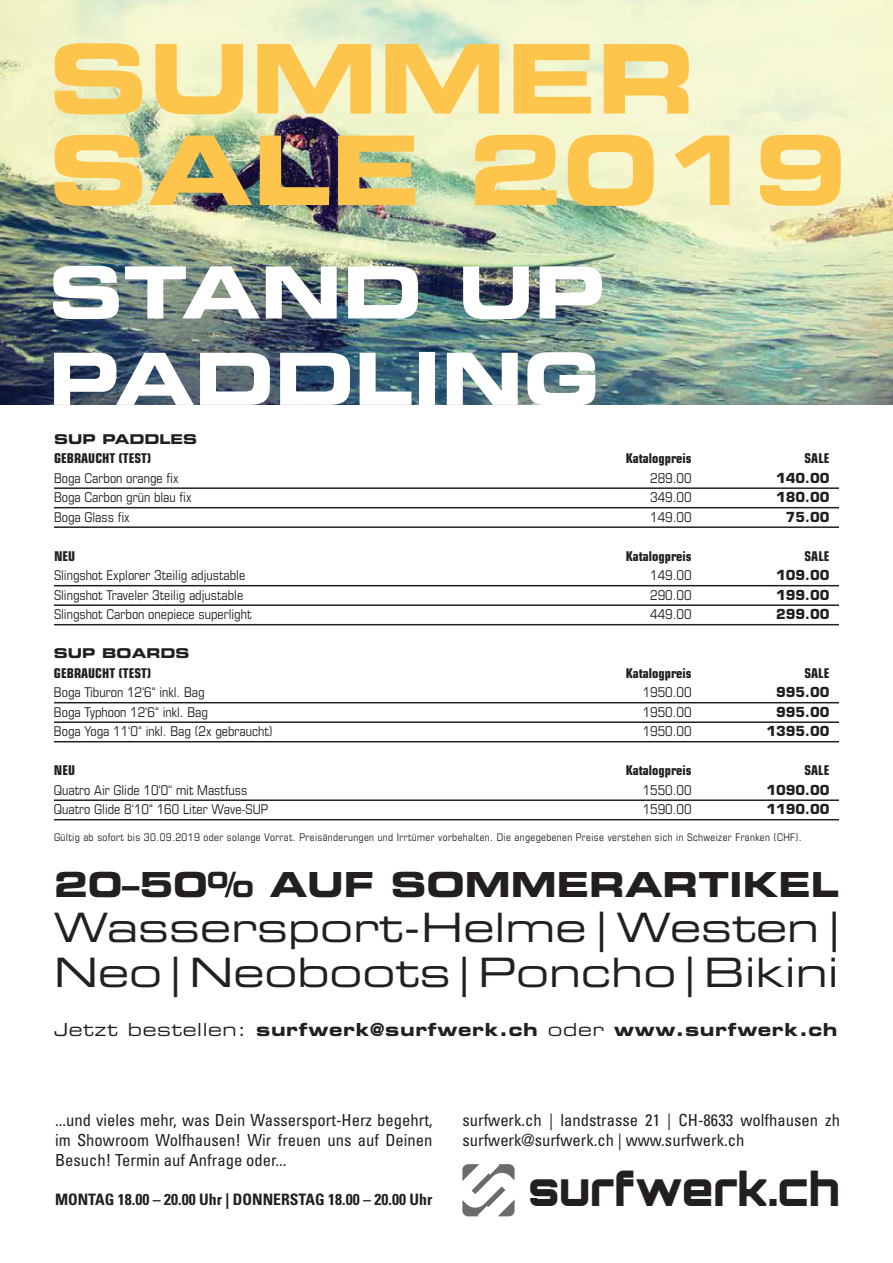
<style>
.page{position:relative;width:893px;height:1263px;background:#fff}
.page>*{position:absolute;margin:0;border:0;box-sizing:border-box;transform-origin:0 0}
.t1{font:96px/91.5px "Eurostile LT Bold Extended Two";color:#fec54d}
.t2{font:72px/86.4px "Eurostile LT Bold Extended Two";color:#fff}
.t3{font:900 46.05px "Orbitron";letter-spacing:-.02em;color:#231f20}
.t4{font:40.5px/45px "Eurostile LT Extended Two";color:#231f20}
.t5{font:34.5px "Eurostile LT Bold Extended Two";color:#231f20}
.t6{font:18px "Eurostile LT Bold Extended Two";letter-spacing:.035em;color:#231f20}
.t7{font:condensed 16.65px/20px "Univers LT";color:#231f20;text-align:justify}
.t8{font:700 condensed 15.75px "Univers LT";color:#231f20}
.t9{font:condensed 13.5px "Eurostile LT";color:#231f20}
.t10{font:700 condensed 13.5px "Eurostile LT";color:#231f20}
.t11{font:700 13.5px "Eurostile LT";color:#231f20}
.t12{font:13.5px "Eurostile LT Bold Extended Two";color:#231f20}
.t13{font:condensed 10.5px "Eurostile LT";letter-spacing:.035em;color:#231f20}
.s1{font-family:"Eurostile LT Extended Two"}
</style>
<div class="page">
<hr style="left:54px;top:487px;width:785px;height:2px;background:#231f20">
<hr style="left:54px;top:507px;width:785px;height:1px;background:#231f20">
<hr style="left:54px;top:526px;width:785px;height:2px;background:#231f20">
<hr style="left:54px;top:585px;width:785px;height:1px;background:#231f20">
<hr style="left:54px;top:604px;width:785px;height:2px;background:#231f20">
<hr style="left:54px;top:624px;width:785px;height:1px;background:#231f20">
<hr style="left:54px;top:702px;width:785px;height:1px;background:#231f20">
<hr style="left:54px;top:721px;width:785px;height:2px;background:#231f20">
<hr style="left:54px;top:741px;width:785px;height:1px;background:#231f20">
<hr style="left:54px;top:799px;width:785px;height:2px;background:#231f20">
<hr style="left:54px;top:819px;width:785px;height:1px;background:#231f20">
<svg style="left:462px;top:1164px;width:53px;height:52px"></svg>
<img style="left:0;top:0;width:893px;height:404px">
<h1 class="t1" style="left:49px;top:31px;width:801px">SUMMER<br>SALE 2019</h1>
<h2 class="t2" style="left:49px;top:248px;width:552px">STAND UP<br>PADDLING</h2>
<p class="t12" style="left:54px;top:429px;width:141px">SUP PADDLES</p>
<p class="t10" style="left:54px;top:450px;width:99px">Gebraucht (Test)</p>
<p class="t10" style="left:626px;top:450px;width:110px">Katalogpreis SA</p>
<p class="t10" style="left:818px;top:450px;width:11px">LE</p>
<p class="t9" style="left:54px;top:470px;width:126px">Boga Carbon orange fix</p>
<p class="t9" style="left:650px;top:470px;width:43px">289.00</p>
<p class="t11" style="left:776px;top:469px;width:55px">140.00</p>
<p class="t9" style="left:54px;top:489px;width:139px">Boga Carbon grün blau fix</p>
<p class="t9" style="left:650px;top:489px;width:43px">349.00</p>
<p class="t11" style="left:776px;top:489px;width:55px">180.00</p>
<p class="t9" style="left:54px;top:509px;width:77px">Boga Glass fix</p>
<p class="t9" style="left:650px;top:509px;width:43px">149.00</p>
<p class="t11" style="left:786px;top:508px;width:45px">75.00</p>
<p class="t10" style="left:54px;top:548px;width:12px">NEU</p>
<p class="t10" style="left:626px;top:548px;width:110px">Katalogpreis SA</p>
<p class="t10" style="left:818px;top:548px;width:11px">LE</p>
<p class="t9" style="left:54px;top:567px;width:193px">Slingshot Explorer 3teilig adjustable</p>
<p class="t9" style="left:650px;top:567px;width:43px">149.00</p>
<p class="t11" style="left:776px;top:567px;width:55px">109.00</p>
<p class="t9" style="left:54px;top:587px;width:191px">Slingshot Traveler 3teilig adjustable</p>
<p class="t9" style="left:650px;top:587px;width:43px">290.00</p>
<p class="t11" style="left:776px;top:586px;width:55px">199.00</p>
<p class="t9" style="left:54px;top:606px;width:199px">Slingshot Carbon onepiece superlight</p>
<p class="t9" style="left:650px;top:606px;width:43px">449.00</p>
<p class="t11" style="left:776px;top:606px;width:55px">299.00</p>
<p class="t12" style="left:54px;top:644px;width:134px">SUP BOARDS</p>
<p class="t10" style="left:54px;top:665px;width:99px">Gebraucht (Test)</p>
<p class="t10" style="left:626px;top:665px;width:110px">Katalogpreis SA</p>
<p class="t10" style="left:818px;top:665px;width:11px">LE</p>
<p class="t9" style="left:54px;top:684px;width:152px">Boga Tiburon 12‘6‘‘ inkl. Bag</p>
<p class="t9" style="left:643px;top:684px;width:50px">1950.00</p>
<p class="t11" style="left:776px;top:684px;width:55px">995.00</p>
<p class="t9" style="left:54px;top:704px;width:155px">Boga Typhoon 12‘6‘‘ inkl. Bag</p>
<p class="t9" style="left:643px;top:704px;width:50px">1950.00</p>
<p class="t11" style="left:776px;top:703px;width:55px">995.00</p>
<p class="t9" style="left:54px;top:723px;width:220px">Boga Yoga 11‘0‘‘ inkl. Bag (2x gebraucht)</p>
<p class="t9" style="left:643px;top:723px;width:50px">1950.00</p>
<p class="t11" style="left:766px;top:723px;width:65px">1395.00</p>
<p class="t10" style="left:54px;top:762px;width:12px">NEU</p>
<p class="t10" style="left:626px;top:762px;width:110px">Katalogpreis SA</p>
<p class="t10" style="left:818px;top:762px;width:11px">LE</p>
<p class="t9" style="left:54px;top:782px;width:195px">Quatro Air Glide 10‘0‘‘ mit Mastfuss</p>
<p class="t9" style="left:643px;top:782px;width:50px">1550.00</p>
<p class="t11" style="left:766px;top:781px;width:65px">1090.00</p>
<p class="t9" style="left:54px;top:801px;width:216px">Quatro Glide 8‘10‘‘ 160 Liter Wave-SUP</p>
<p class="t9" style="left:643px;top:801px;width:50px">1590.00</p>
<p class="t11" style="left:766px;top:801px;width:65px">1190.00</p>
<p class="t13" style="left:54px;top:831px;width:749px">Gültig ab sofort bis 30.09.2019 oder solange Vorrat. Preisänderungen und Irrtümer vorbehalten. Die angegebenen Preise verstehen sich in Schweizer Franken (CHF).</p>
<h3 class="t5" style="left:54px;top:860px;width:786px">20–50% AU F SOMMERARTIKEL</h3>
<h3 class="t4" style="left:54px;top:904px;width:786px">Wassersport-Helme | Westen |<br>Neo | Neoboots | Poncho | Bikini</h3>
<h3 class="t6" style="left:54px;top:1017px;width:785px"><span class="s1">Jetzt bestellen:</span> SURFWERK@SURFWERK.CH <span class="s1">oder</span> WWW.SURFWERK.CH</h3>
<p class="t7" style="left:55px;top:1110px;width:379px">...und vieles mehr, was Dein Wassersport-Herz begehrt, im Showroom Wolfhausen! Wir freuen uns auf Deinen Besuch! Termin auf Anfrage oder...</p>
<p class="t8" style="left:55px;top:1190px;width:379px">MONTAG 18.00 – 20.00 Uhr | DONNERSTAG 18.00 – 20.00 Uhr</p>
<p class="t7" style="left:462px;top:1110px;width:379px">surfwerk.ch | landstrasse 21 | CH-8633 wolfhausen zh surfwerk@surfwerk.ch | www.surfwerk.ch</p>
<h3 class="t3" style="left:528px;top:1161px;width:313px">surfwerk.ch</h3>
</div>
